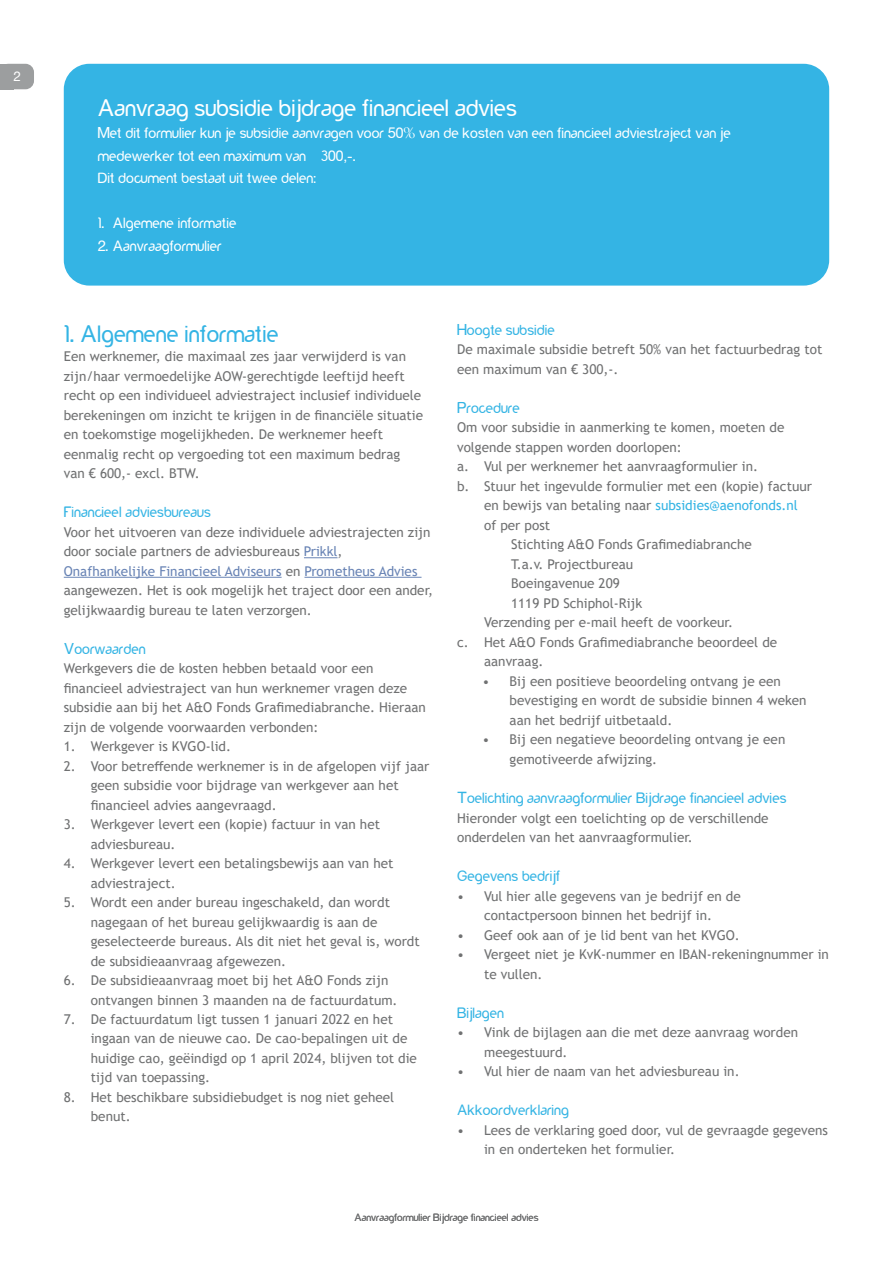
<style>
.page{position:relative;width:893px;height:1263px;background:#fff}
.page>*{position:absolute;margin:0;border:0;box-sizing:border-box;transform-origin:0 0}
.t1{font:24px "yorkville";color:#fff}
.t2{font:24px "yorkville";color:#34b4e4}
.t3{font:15px/22.5px "yorkville";color:#fff}
.t4{font:15px "yorkville";color:#34b4e4}
.t5{font:13.5px/19.5px "Trebuchet MS";color:#707172}
.t6{font:13.5px "yorkville";color:#fff}
.t7{font:10.5px "yorkville";color:#707172}
.s1{color:#6984b5}
.s2{color:#34b4e4}
</style>
<div class="page">
<div style="left:0;top:64px;width:34px;height:25px;background:#9c9e9f;border-radius:9px"></div>
<div style="left:0;top:64px;width:14px;height:25px;background:#9c9e9f"></div>
<hr style="left:304px;top:557px;width:34px;height:1px;background:#6984b5">
<hr style="left:64px;top:577px;width:218px;height:1px;background:#6984b5">
<hr style="left:304px;top:577px;width:118px;height:1px;background:#6984b5">
<div style="left:64px;top:64px;width:765px;height:222px;background:#34b4e4;border-radius:26px"></div>
<p class="t6" style="left:13px;top:71px;width:9px">2</p>
<h1 class="t1" style="left:98px;top:97px;width:421px">Aanvraag subsidie bijdrage financieel advies</h1>
<p class="t3" style="left:98px;top:123px;width:634px">Met dit formulier kun je subsidie aanvragen voor 50% van de kosten van een financieel adviestraject van je medewerker tot een maximum van € 300,-.<br>Dit document bestaat uit twee delen:</p>
<p class="t3" style="left:98px;top:213px;width:140px">1. Algemene informatie</p>
<p class="t3" style="left:98px;top:236px;width:125px">2. Aanvraagformulier</p>
<h1 class="t2" style="left:64px;top:322px;width:216px">1. Algemene informatie</h1>
<p class="t5" style="left:64px;top:346px;width:361px">Een werknemer, die maximaal zes jaar verwijderd is van zijn/haar vermoedelijke AOW-gerechtigde leeftijd heeft recht op een individueel adviestraject inclusief individuele berekeningen om inzicht te krijgen in de financiële situatie en toekomstige mogelijkheden. De werknemer heeft eenmalig recht op vergoeding tot een maximum bedrag van € 600,- excl. BTW.</p>
<p class="t4" style="left:64px;top:505px;width:149px">Financieel adviesbureaus</p>
<p class="t5" style="left:64px;top:522px;width:371px">Voor het uitvoeren van deze individuele adviestrajecten zijn door sociale partners de adviesbureaus <span class="s1">Prikkl</span>, <span class="s1">Onafhankelijke Financieel Adviseurs</span> en <span class="s1">Prometheus Advies </span>aangewezen. Het is ook mogelijk het traject door een ander, gelijkwaardig bureau te laten verzorgen.</p>
<p class="t4" style="left:64px;top:642px;width:83px">Voorwaarden</p>
<p class="t5" style="left:64px;top:658px;width:364px">Werkgevers die de kosten hebben betaald voor een financieel adviestraject van hun werknemer vragen deze subsidie aan bij het A&amp;O Fonds Grafimediabranche. Hieraan zijn de volgende voorwaarden verbonden:</p>
<p class="t5" style="left:64px;top:736px;width:169px">1. Werkgever is KVGO-lid.</p>
<p class="t5" style="left:91px;top:756px;width:340px;text-indent:-27px">2. Voor betreffende werknemer is in de afgelopen vijf jaar geen subsidie voor bijdrage van werkgever aan het financieel advies aangevraagd.</p>
<p class="t5" style="left:91px;top:814px;width:291px;text-indent:-27px">3. Werkgever levert een (kopie) factuur in van het adviesbureau.</p>
<p class="t5" style="left:91px;top:853px;width:304px;text-indent:-27px">4. Werkgever levert een betalingsbewijs aan van het adviestraject.</p>
<p class="t5" style="left:91px;top:892px;width:330px;text-indent:-27px">5. Wordt een ander bureau ingeschakeld, dan wordt nagegaan of het bureau gelijkwaardig is aan de geselecteerde bureaus. Als dit niet het geval is, wordt de subsidieaanvraag afgewezen.</p>
<p class="t5" style="left:91px;top:970px;width:308px;text-indent:-27px">6. De subsidieaanvraag moet bij het A&amp;O Fonds zijn ontvangen binnen 3 maanden na de factuurdatum.</p>
<p class="t5" style="left:91px;top:1009px;width:328px;text-indent:-27px">7. De factuurdatum ligt tussen 1 januari 2022 en het ingaan van de nieuwe cao. De cao-bepalingen uit de huidige cao, geëindigd op 1 april 2024, blijven tot die tijd van toepassing.</p>
<p class="t5" style="left:91px;top:1087px;width:305px;text-indent:-27px">8. Het beschikbare subsidiebudget is nog niet geheel benut.</p>
<p class="t4" style="left:457px;top:323px;width:99px">Hoogte subsidie</p>
<p class="t5" style="left:457px;top:340px;width:367px">De maximale subsidie betreft 50% van het factuurbedrag tot een maximum van € 300,-.</p>
<p class="t4" style="left:457px;top:401px;width:64px">Procedure</p>
<p class="t5" style="left:457px;top:418px;width:329px">Om voor subsidie in aanmerking te komen, moeten de</p>
<p class="t5" style="left:457px;top:437px;width:226px">volgende stappen worden doorlopen:</p>
<p class="t5" style="left:457px;top:457px;width:302px">a. Vul per werknemer het aanvraagformulier in.</p>
<p class="t5" style="left:457px;top:476px;width:356px">b. Stuur het ingevulde formulier met een (kopie) factuur</p>
<p class="t5" style="left:484px;top:496px;width:315px">en bewijs van betaling naar <span class="s2">subsidies@aenofonds.nl</span></p>
<p class="t5" style="left:484px;top:515px;width:68px">of per post</p>
<p class="t5" style="left:511px;top:535px;width:242px">Stichting A&amp;O Fonds Grafimediabranche</p>
<p class="t5" style="left:511px;top:554px;width:124px">T.a.v. Projectbureau</p>
<p class="t5" style="left:511px;top:574px;width:110px">Boeingavenue 209</p>
<p class="t5" style="left:511px;top:593px;width:133px">1119 PD Schiphol-Rijk</p>
<p class="t5" style="left:484px;top:613px;width:250px">Verzending per e-mail heeft de voorkeur.</p>
<p class="t5" style="left:457px;top:632px;width:322px">c. Het A&amp;O Fonds Grafimediabranche beoordeel de</p>
<p class="t5" style="left:484px;top:652px;width:61px">aanvraag.</p>
<p class="t5" style="left:510px;top:671px;width:298px;text-indent:-27px">• Bij een positieve beoordeling ontvang je een bevestiging en wordt de subsidie binnen 4 weken aan het bedrijf uitbetaald.</p>
<p class="t5" style="left:510px;top:730px;width:277px;text-indent:-27px">• Bij een negatieve beoordeling ontvang je een gemotiveerde afwijzing.</p>
<p class="t4" style="left:457px;top:791px;width:331px">Toelichting aanvraagformulier Bijdrage financieel advies</p>
<p class="t5" style="left:457px;top:808px;width:313px">Hieronder volgt een toelichting op de verschillende onderdelen van het aanvraagformulier.</p>
<p class="t4" style="left:457px;top:869px;width:105px">Gegevens bedrijf</p>
<p class="t5" style="left:457px;top:886px;width:285px;text-align:center">• Vul hier alle gegevens van je bedrijf en de contactpersoon binnen het bedrijf in.</p>
<p class="t5" style="left:457px;top:925px;width:284px">• Geef ook aan of je lid bent van het KVGO.</p>
<p class="t5" style="left:484px;top:944px;width:346px;text-indent:-27px">• Vergeet niet je KvK-nummer en IBAN-rekeningnummer in te vullen.</p>
<p class="t4" style="left:457px;top:1005px;width:48px">Bijlagen</p>
<p class="t5" style="left:484px;top:1022px;width:315px;text-indent:-27px">• Vink de bijlagen aan die met deze aanvraag worden meegestuurd.</p>
<p class="t5" style="left:457px;top:1061px;width:284px">• Vul hier de naam van het adviesbureau in.</p>
<p class="t4" style="left:457px;top:1103px;width:113px">Akkoordverklaring</p>
<p class="t5" style="left:484px;top:1120px;width:345px;text-indent:-27px">• Lees de verklaring goed door, vul de gevraagde gegevens in en onderteken het formulier.</p>
<p class="t7" style="left:354px;top:1212px;width:186px">Aanvraagformulier Bijdrage financieel advies</p>
</div>
